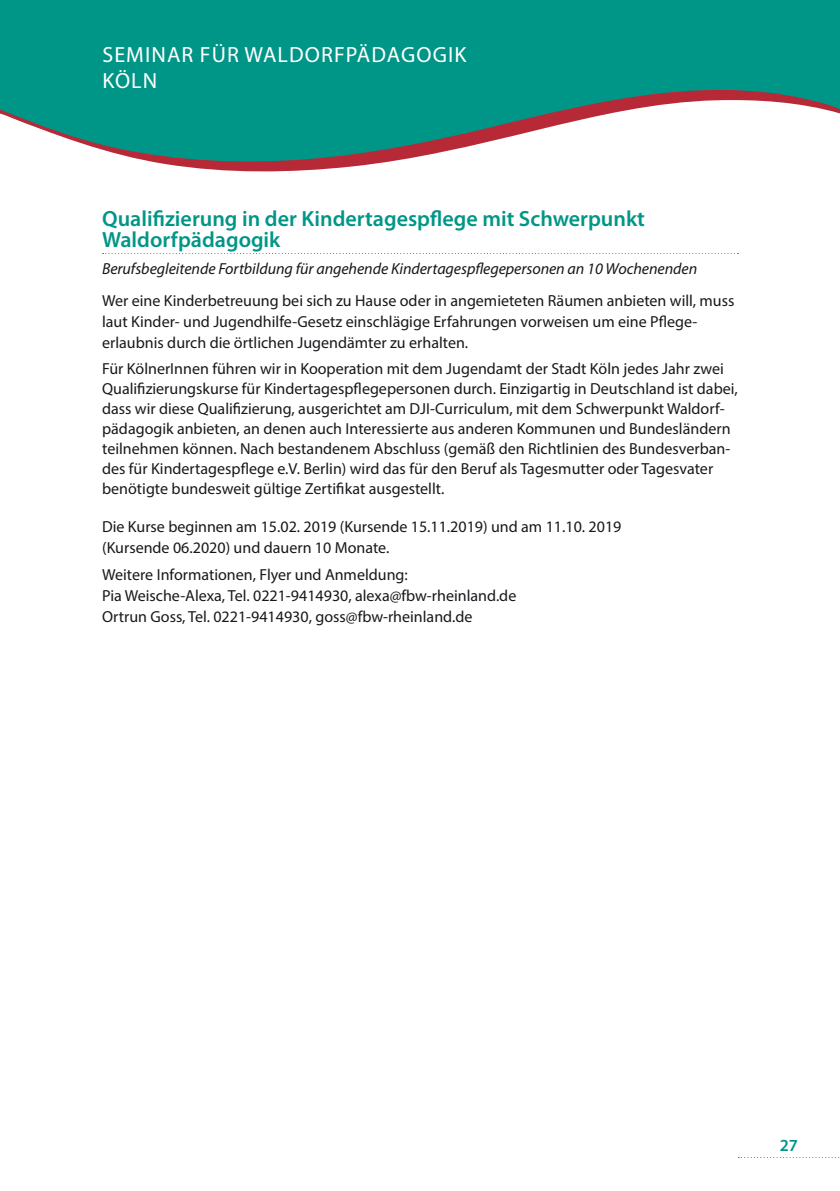
<style>
.page{position:relative;width:840px;height:1191px;background:#fff}
.page>*{position:absolute;margin:0;border:0;box-sizing:border-box;transform-origin:0 0}
.t1{font:600 22px/21px "Myriad Pro";color:#009687}
.t2{font:22px/26.4px "Myriad Pro";letter-spacing:.05em;color:#fff}
.t3{font:600 17px "Myriad Pro";color:#009687}
.t4{font:16px/20px "Myriad Pro";color:#1a171c}
.t5{font:italic 16px "Myriad Pro";letter-spacing:-.005em;color:#1a171c}
</style>
<div class="page">
<div style="left:0;top:0;width:839px;height:72px;background:#009687"></div>
<svg style="left:738px;top:1157px;width:102px;height:1px"></svg>
<svg style="left:7px;top:72px;width:832px;height:100px;fill:#009687"></svg>
<svg style="left:0;top:72px;width:7px;height:44px"></svg>
<svg style="left:103px;top:253px;width:635px;height:1px"></svg>
<h1 class="t2" style="left:102px;top:41px;width:365px">Seminar für Waldorfpädagogik köln</h1>
<h1 class="t1" style="left:102px;top:208px;width:544px">Qualifizierung in der Kindertagespflege mit Schwerpunkt<br>Waldorfpädagogik</h1>
<p class="t5" style="left:102px;top:259px;width:596px">Berufsbegleitende Fortbildung für angehende Kindertagespflegepersonen an 10 Wochenenden</p>
<p class="t4" style="left:102px;top:290px;width:633px;line-height:21px">Wer eine Kinderbetreuung bei sich zu Hause oder in angemieteten Räumen anbieten will, muss laut Kinder- und Jugendhilfe-Gesetz einschlägige Erfahrungen vorweisen um eine Pflege&shy;erlaubnis durch die örtlichen Jugendämter zu erhalten.</p>
<p class="t4" style="left:102px;top:358px;width:637px">Für KölnerInnen führen wir in Kooperation mit dem Jugendamt der Stadt Köln jedes Jahr zwei Qualifizierungskurse für Kindertagespflegepersonen durch. Einzigartig in Deutschland ist dabei, dass wir diese Qualifizierung, ausgerichtet am DJI-Curriculum, mit dem Schwerpunkt Waldorf&shy;pädagogik anbieten, an denen auch Interessierte aus anderen Kommunen und Bundesländern teilnehmen können. Nach bestandenem Abschluss (gemäß den Richtlinien des Bundesverban&shy;des für Kindertagespflege e.V. Berlin) wird das für den Beruf als Tagesmutter oder Tagesvater benötigte bundesweit gültige Zertifikat ausgestellt.</p>
<p class="t4" style="left:102px;top:516px;width:520px;line-height:21px">Die Kurse beginnen am 15.02. 2019 (Kursende 15.11.2019) und am 11.10. 2019 (Kursende 06.2020) und dauern 10 Monate.</p>
<p class="t4" style="left:102px;top:563px;width:415px;line-height:21px">Weitere Informationen, Flyer und Anmeldung:<br>Pia Weische-Alexa, Tel. 0221-9414930, alexa@fbw-rheinland.de<br>Ortrun Goss, Tel. 0221-9414930, goss@fbw-rheinland.de</p>
<p class="t3" style="left:779px;top:1134px;width:20px">27</p>
</div>
